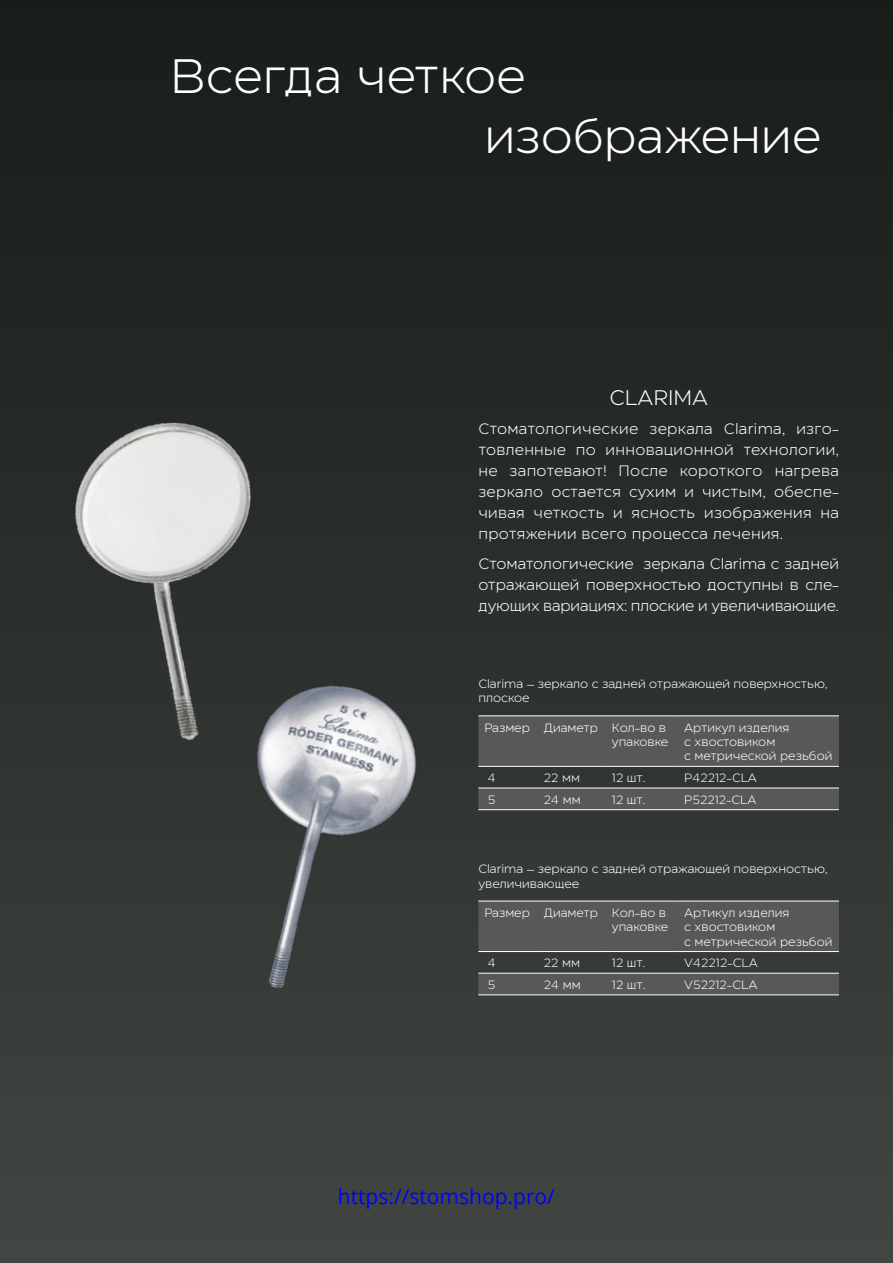
<style>
.page{position:relative;width:893px;height:1263px;background:#fff}
.page>*{position:absolute;margin:0;border:0;box-sizing:border-box;transform-origin:0 0}
.t1{font:48px/60px "Eastman Regular Offset";color:#fff}
.t2{font:21px "Open Sans";color:#00f}
.t3{font:21px "Eastman Regular Offset";color:#fff}
.t4{font:15px/21px "Eastman Regular Offset";color:#fff;text-align:justify}
.t5{font:12px/14.4px "Eastman Regular Offset";color:#fff}
</style>
<div class="page">
<div style="left:0;top:0;width:893px;height:1263px;background:linear-gradient(to bottom,#181c19,#414642)"></div>
<svg style="left:478px;top:716px;width:361px;height:93px;background:#51514f"></svg>
<hr style="left:478px;top:715px;width:60px;height:1px;background:#fff">
<hr style="left:538px;top:715px;width:68px;height:1px;background:#fff">
<hr style="left:606px;top:715px;width:72px;height:1px;background:#fff">
<hr style="left:678px;top:715px;width:161px;height:1px;background:#fff">
<hr style="left:478px;top:766px;width:60px;height:1px;background:#fff">
<hr style="left:538px;top:766px;width:68px;height:1px;background:#fff">
<hr style="left:606px;top:766px;width:72px;height:1px;background:#fff">
<hr style="left:678px;top:766px;width:161px;height:1px;background:#fff">
<hr style="left:478px;top:788px;width:60px;height:1px;background:#fff">
<hr style="left:538px;top:788px;width:68px;height:1px;background:#fff">
<hr style="left:606px;top:788px;width:72px;height:1px;background:#fff">
<hr style="left:678px;top:788px;width:161px;height:1px;background:#fff">
<hr style="left:478px;top:809px;width:60px;height:1px;background:#fff">
<hr style="left:538px;top:809px;width:68px;height:1px;background:#fff">
<hr style="left:606px;top:809px;width:72px;height:1px;background:#fff">
<hr style="left:678px;top:809px;width:161px;height:1px;background:#fff">
<svg style="left:478px;top:902px;width:361px;height:92px;background:#50514f"></svg>
<hr style="left:478px;top:901px;width:60px;height:1px;background:#fff">
<hr style="left:538px;top:901px;width:68px;height:1px;background:#fff">
<hr style="left:606px;top:901px;width:72px;height:1px;background:#fff">
<hr style="left:678px;top:901px;width:161px;height:1px;background:#fff">
<hr style="left:478px;top:951px;width:60px;height:1px;background:#fff">
<hr style="left:538px;top:951px;width:68px;height:1px;background:#fff">
<hr style="left:606px;top:951px;width:72px;height:1px;background:#fff">
<hr style="left:678px;top:951px;width:161px;height:1px;background:#fff">
<hr style="left:478px;top:973px;width:60px;height:1px;background:#fff">
<hr style="left:538px;top:973px;width:68px;height:1px;background:#fff">
<hr style="left:606px;top:973px;width:72px;height:1px;background:#fff">
<hr style="left:678px;top:973px;width:161px;height:1px;background:#fff">
<hr style="left:478px;top:994px;width:60px;height:1px;background:#fff">
<hr style="left:538px;top:994px;width:68px;height:1px;background:#fff">
<hr style="left:606px;top:994px;width:72px;height:1px;background:#fff">
<hr style="left:678px;top:994px;width:161px;height:1px;background:#fff">
<img style="left:42px;top:390px;width:294px;height:367px">
<img style="left:170px;top:650px;width:285px;height:383px">
<h1 class="t1" style="left:485px;top:41px;width:338px;text-indent:-315px">Всегда четкое изображение</h1>
<h2 class="t3" style="left:610px;top:382px;width:100px">CLARIMA</h2>
<p class="t4" style="left:478px;top:417px;width:362px">Стоматологические зеркала Clarima, изго&shy;товленные по инновационной технологии, не запотевают! После короткого нагрева зеркало остается сухим и чистым, обеспе&shy;чивая четкость и ясность изображения на протяжении всего процесса лечения.</p>
<p class="t4" style="left:478px;top:552px;width:362px">Стоматологические зеркала Clarima с задней отражающей поверхностью доступны в сле&shy;дующих вариациях: плоские и увеличивающие.</p>
<p class="t5" style="left:478px;top:675px;width:351px">Clarima – зеркало с задней отражающей поверхностью, плоское</p>
<p class="t5" style="left:484px;top:719px;width:185px;text-align:right">Размер Диаметр Кол-во в упаковке</p>
<p class="t5" style="left:684px;top:719px;width:150px">Артикул изделия<br>с хвостовиком<br>с метрической резьбой</p>
<p class="t5" style="left:488px;top:769px;width:10px">4</p>
<p class="t5" style="left:544px;top:769px;width:38px">22 мм</p>
<p class="t5" style="left:612px;top:769px;width:35px">12 шт.</p>
<p class="t5" style="left:684px;top:769px;width:74px">P42212-CLA</p>
<p class="t5" style="left:488px;top:791px;width:9px">5</p>
<p class="t5" style="left:544px;top:791px;width:38px">24 мм</p>
<p class="t5" style="left:612px;top:791px;width:35px">12 шт.</p>
<p class="t5" style="left:684px;top:791px;width:74px">P52212-CLA</p>
<p class="t5" style="left:478px;top:861px;width:351px">Clarima – зеркало с задней отражающей поверхностью, увеличивающее</p>
<p class="t5" style="left:484px;top:904px;width:185px;text-align:right">Размер Диаметр Кол-во в упаковке</p>
<p class="t5" style="left:684px;top:904px;width:150px">Артикул изделия<br>с хвостовиком<br>с метрической резьбой</p>
<p class="t5" style="left:488px;top:955px;width:10px">4</p>
<p class="t5" style="left:544px;top:955px;width:38px">22 мм</p>
<p class="t5" style="left:612px;top:955px;width:35px">12 шт.</p>
<p class="t5" style="left:684px;top:955px;width:75px">V42212-CLA</p>
<p class="t5" style="left:488px;top:976px;width:9px">5</p>
<p class="t5" style="left:544px;top:976px;width:38px">24 мм</p>
<p class="t5" style="left:612px;top:976px;width:35px">12 шт.</p>
<p class="t5" style="left:684px;top:976px;width:75px">V52212-CLA</p>
<h2 class="t2" style="left:338px;top:1181px;width:219px">https://stomshop.pro/</h2>
</div>
